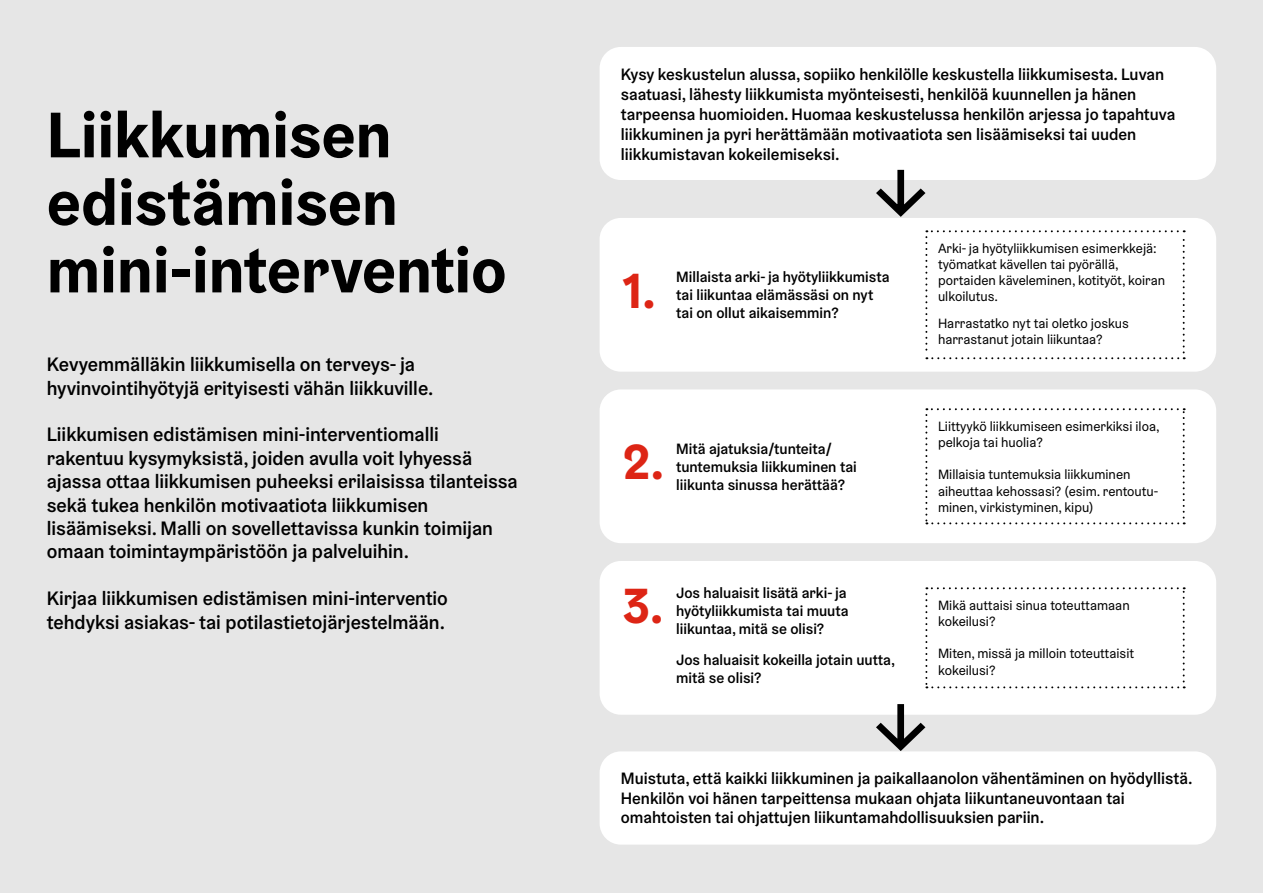
<style>
.page{position:relative;width:1263px;height:893px;background:#e6e6e6}
.page>*{position:absolute;margin:0;border:0;box-sizing:border-box;transform-origin:0 0}
.t1{font:700 64.5px/67.5px "Helsinki Grotesk";color:#000}
.t2{font:700 49.5px "Helsinki Grotesk";color:#dd2515}
.t3{font:500 19.5px/23.4px "Helsinki Grotesk";color:#000}
.t4{font:500 16.5px/19.8px "Helsinki Grotesk";color:#000}
.t5{font:500 15px/18px "Helsinki Grotesk";color:#000}
.t6{font:13.5px/16.2px "Helsinki Grotesk";color:#000}
</style>
<div class="page">
<div style="left:600px;top:218px;width:616px;height:154px;background:#fff;border-radius:21px"></div>
<svg style="left:925px;top:230px;width:260px;height:129px"></svg>
<div style="left:600px;top:47px;width:616px;height:133px;background:#fff;border-radius:21px"></div>
<svg style="left:876px;top:169px;width:50px;height:48px"></svg>
<div style="left:600px;top:389px;width:616px;height:154px;background:#fff;border-radius:21px"></div>
<svg style="left:925px;top:408px;width:260px;height:116px"></svg>
<div style="left:600px;top:561px;width:616px;height:154px;background:#fff;border-radius:21px"></div>
<svg style="left:925px;top:587px;width:260px;height:101px"></svg>
<svg style="left:876px;top:704px;width:50px;height:47px"></svg>
<div style="left:600px;top:751px;width:616px;height:94px;background:#fff;border-radius:21px"></div>
<h1 class="t1" style="left:47px;top:100px;width:461px">Liikkumisen edistämisen mini-interventio</h1>
<p class="t3" style="left:47px;top:352px;width:388px">Kevyemmälläkin liikkumisella on terveys ja&shy;hyvinvointihyötyjä erityisesti vähän liikkuville.</p>
<p class="t3" style="left:47px;top:423px;width:472px">Liikkumisen edistämisen mini-interventiomalli rakentuu kysymyksistä, joiden avulla voit lyhyessä ajassa ottaa liikkumisen puheeksi erilaisissa tilanteissa sekä tukea henkilön motivaatiota liikkumisen lisäämiseksi. Malli on sovellettavissa kunkin toimijan omaan toimintaympäristöön ja palveluihin.</p>
<p class="t3" style="left:47px;top:586px;width:403px">Kirjaa liikkumisen edistämisen mini-interventio tehdyksi asiakas- tai potilastietojärjestelmään.</p>
<p class="t4" style="left:621px;top:65px;width:556px">Kysy keskustelun alussa, sopiiko henkilölle keskustella liikkumisesta. Luvan saatuasi, lähesty liikkumista myönteisesti, henkilöä kuunnellen ja hänen tarpeensa huomioiden. Huomaa keskustelussa henkilön arjessa jo tapahtuva liikkuminen ja pyri herättämään motivaatiota sen lisäämiseksi tai uuden liikkumistavan kokeilemiseksi.</p>
<h2 class="t2" style="left:623px;top:259px;width:34px">1.</h2>
<p class="t5" style="left:676px;top:268px;width:215px">Millaista arki ja- hyötyliikkumista tai liikuntaa elämässäsi on nyt</p>
<p class="t5" style="left:676px;top:304px;width:164px">tai on ollut aikaisemmin?</p>
<p class="t6" style="left:938px;top:240px;width:229px">Arki ja- hyötyliikkumisen esimerkkejä: työmatkat kävellen tai pyörällä, portaiden käveleminen, kotityöt, koiran ulkoilutus.</p>
<p class="t6" style="left:938px;top:315px;width:192px">Harrastatko nyt tai oletko joskus harrastanut jotain liikuntaa?</p>
<h2 class="t2" style="left:623px;top:430px;width:43px">2.</h2>
<p class="t5" style="left:676px;top:439px;width:157px">Mitä ajatuksia/tunteita/</p>
<p class="t5" style="left:676px;top:475px;width:171px">liikunta sinussa herättää?</p>
<p class="t5" style="left:676px;top:457px;width:182px">tuntemuksia liikkuminen tai</p>
<p class="t6" style="left:938px;top:418px;width:223px">Liittyykö liikkumiseen esimerkiksi iloa, pelkoja tai huolia?</p>
<p class="t6" style="left:938px;top:466px;width:194px">Millaisia tuntemuksia liikkuminen</p>
<p class="t6" style="left:938px;top:499px;width:157px">minen, virkistyminen, kipu(</p>
<p class="t6" style="left:938px;top:483px;width:222px">aiheuttaa kehossasi? (esim. rentoutu-</p>
<h2 class="t2" style="left:623px;top:575px;width:42px">3.</h2>
<p class="t5" style="left:676px;top:584px;width:174px">Jos haluaisit lisätä arki ja&shy;hyötyliikkumista tai muuta liikuntaa, mitä se olisi?</p>
<p class="t5" style="left:676px;top:651px;width:221px">Jos haluaisit kokeilla jotain uutta, mitä se olisi?</p>
<p class="t6" style="left:938px;top:597px;width:193px">Mikä auttaisi sinua toteuttamaan</p>
<p class="t6" style="left:938px;top:613px;width:59px">kokeilusi?</p>
<p class="t6" style="left:938px;top:645px;width:198px">Miten, missä ja milloin toteuttaisit kokeilusi?</p>
<p class="t4" style="left:621px;top:768px;width:573px">Muistuta, että kaikki liikkuminen ja paikallaanolon vähentäminen on hyödyllistä.<br>Henkilön voi hänen tarpeittensa mukaan ohjata liikuntaneuvontaan tai omahtoisten tai ohjattujen liikuntamahdollisuuksien pariin.</p>
</div>
